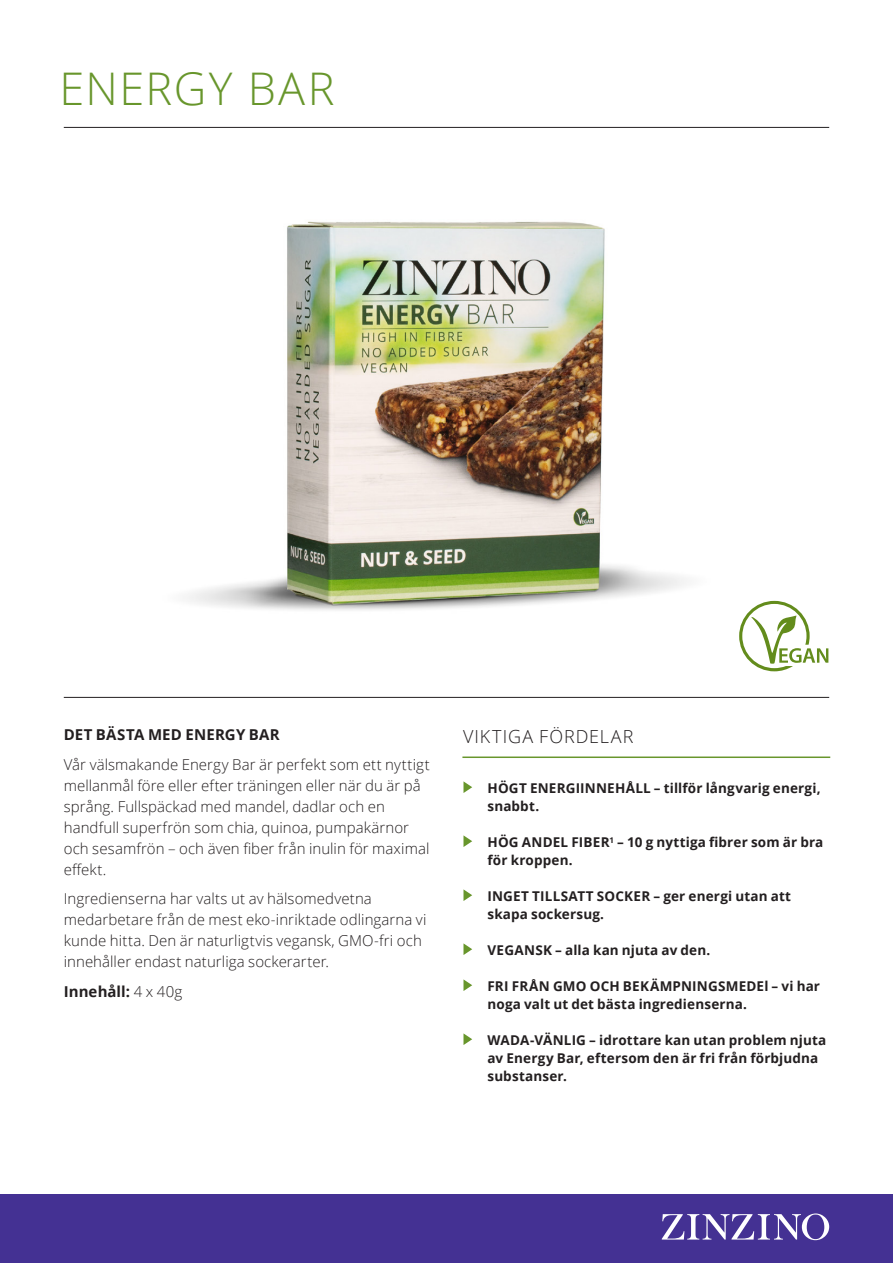
<style>
.page{position:relative;width:893px;height:1263px;background:#fff}
.page>*{position:absolute;margin:0;border:0;box-sizing:border-box;transform-origin:0 0}
.t1{font:300 45px "Open Sans";letter-spacing:.035em;color:#68962c}
.t2{font:300 18px "Open Sans";letter-spacing:.06em;color:#231f20}
.Brödtext_ingress_Lig{font:300 15px/21px "Open Sans";letter-spacing:.005em;color:#231f20}
.Brödtext_ingress_Lig-2{font:700 15px "Open Sans";letter-spacing:.01em;color:#231f20}
.Brödtext_Key_Benefit{font:700 13.5px/18px "Open Sans";letter-spacing:.01em;color:#231f20}
.s1{font-weight:300}
</style>
<div class="page">
<div style="left:0;top:1194px;width:893px;height:69px;background:#443193"></div>
<svg style="left:662px;top:1213px;width:167px;height:27px"></svg>
<img style="left:63px;top:126px;width:767px;height:572px">
<hr style="left:64px;top:697px;width:765px;height:1px;background:#231f20">
<hr style="left:64px;top:127px;width:765px;height:1px;background:#231f20">
<hr style="left:462px;top:756px;width:368px;height:2px;background:#68962c">
<svg style="left:739px;top:601px;width:89px;height:70px"></svg>
<svg style="left:463px;top:781px;width:9px;height:12px"></svg>
<svg style="left:463px;top:835px;width:9px;height:12px"></svg>
<svg style="left:463px;top:889px;width:9px;height:12px"></svg>
<svg style="left:463px;top:943px;width:9px;height:12px"></svg>
<svg style="left:463px;top:979px;width:9px;height:12px"></svg>
<svg style="left:463px;top:1033px;width:9px;height:12px"></svg>
<p class="t1" style="left:60px;top:57px;width:276px">ENERGY BAR</p>
<p class="Brödtext_ingress_Lig-2" style="left:64px;top:724px;width:218px">DET BÄSTA MED ENERGY BAR</p>
<p class="Brödtext_ingress_Lig" style="left:64px;top:753px;width:367px">Vår välsmakande Energy Bar är perfekt som ett nyttigt mellanmål före eller efter träningen eller när du är på språng. Fullspäckad med mandel, dadlar och en handfull superfrön som chia, quinoa, pumpakärnor och sesamfrön – och även fiber från inulin för maximal effekt.</p>
<p class="Brödtext_ingress_Lig" style="left:64px;top:888px;width:364px">Ingredienserna har valts ut av hälsomedvetna medarbetare från de mest eko-inriktade odlingarna vi kunde hitta. Den är naturligtvis vegansk, GMO-fri och innehåller endast naturliga sockerarter.</p>
<p class="Brödtext_ingress_Lig-2" style="left:64px;top:981px;width:120px">Innehåll: <span class="s1">4 x 40g</span></p>
<p class="t2" style="left:463px;top:724px;width:172px">VIKTIGA FÖRDELAR</p>
<p class="Brödtext_Key_Benefit" style="left:487px;top:779px;width:335px">HÖGT ENERGIINNEHÅLL – tillför långvarig energi, snabbt.</p>
<p class="Brödtext_Key_Benefit" style="left:487px;top:833px;width:337px">HÖG ANDEL FIBER<sup>1</sup> – 10 g nyttiga fibrer som är bra för kroppen.</p>
<p class="Brödtext_Key_Benefit" style="left:487px;top:887px;width:305px">INGET TILLSATT SOCKER – ger energi utan att</p>
<p class="Brödtext_Key_Benefit" style="left:487px;top:905px;width:118px">skapa sockersug.</p>
<p class="Brödtext_Key_Benefit" style="left:487px;top:941px;width:224px">VEGANSK – alla kan njuta av den.</p>
<p class="Brödtext_Key_Benefit" style="left:487px;top:977px;width:334px">FRI FRÅN GMO OCH BEKÄMPNINGSMEDEl – vi har noga valt ut det bästa ingredienserna.</p>
<p class="Brödtext_Key_Benefit" style="left:487px;top:1031px;width:340px">WADA-VÄNLIG – idrottare kan utan problem njuta av Energy Bar, eftersom den är fri från förbjudna substanser.</p>
</div>
